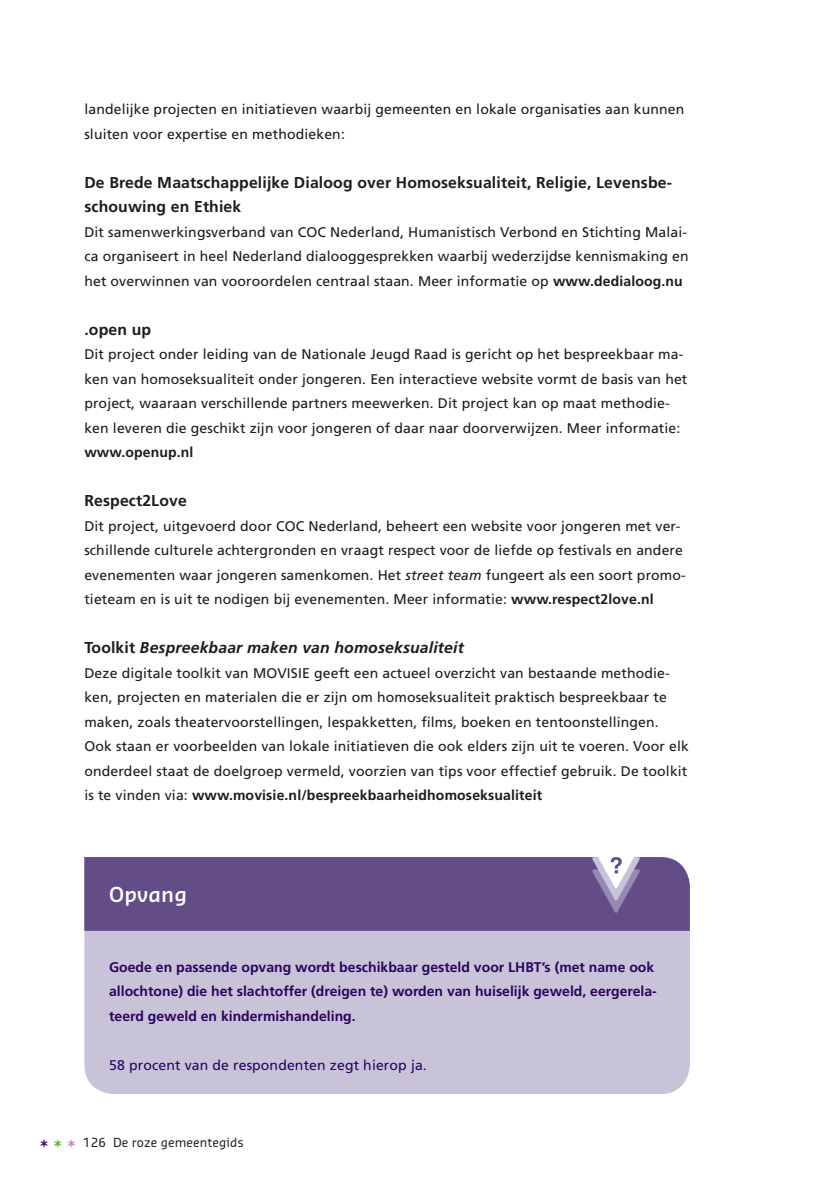
<style>
.page{position:relative;width:814px;height:1191px;background:#fff}
.page>*{position:absolute;margin:0;border:0;box-sizing:border-box;transform-origin:0 0}
.t1{font:600 20.12px "Sansa";letter-spacing:.01em;color:#fff}
.t2{font:700 15.75px/24.5px "Frutiger";letter-spacing:.01em;color:#1b1c20}
.t3{font:italic 700 15.75px "Frutiger";letter-spacing:.01em;color:#1b1c20}
.t4{font:14px/24.5px "Frutiger";letter-spacing:.01em;color:#1b1c20}
.t5{font:700 14px/24.5px "Frutiger";color:#2a035e}
.t6{font:14px "Frutiger";letter-spacing:.01em;color:#2a035e}
.t7{font:700 14px "Frutiger";letter-spacing:.01em;color:#1b1c20}
.t8{font:12.25px "Sansa";letter-spacing:.01em;color:#1b1c20}
.s1{font-weight:700}
.s2{font-style:italic}
.s3{font-style:normal}
.s4{font-size:17.5px;color:#2a035e}
.s5{font-size:17.5px;color:#50ac25}
.s6{font-size:17.5px;color:#ba7fb5}
</style>
<div class="page">
<div style="left:84px;top:931px;width:606px;height:163px;background:#c9c3da"></div>
<div style="left:84px;top:857px;width:606px;height:74px;background:#634c88"></div>
<svg style="left:591px;top:857px;width:50px;height:57px"></svg>
<p class="t4" style="left:84px;top:97px;width:601px">landelijke projecten en initiatieven waarbij gemeenten en lokale organisaties aan kunnen sluiten voor expertise en methodieken:</p>
<p class="t2" style="left:84px;top:170px;width:589px">De Brede Maatschappelijke Dialoog over Homoseksualiteit, Religie, Levensbe&shy;schouwing en Ethiek</p>
<p class="t4" style="left:84px;top:219px;width:605px;text-align:justify">Dit samenwerkingsverband van COC Nederland, Humanistisch Verbond en Stichting Malai&shy;ca organiseert in heel Nederland dialooggesprekken waarbij wederzijdse kennismaking en het overwinnen van vooroordelen centraal staan. Meer informatie op <span class="s1">www.dedialoog.nu</span></p>
<p class="t2" style="left:84px;top:317px;width:68px">.open up</p>
<p class="t4" style="left:84px;top:342px;width:604px">Dit project onder leiding van de Nationale Jeugd Raad is gericht op het bespreekbaar ma&shy;ken van homoseksualiteit onder jongeren. Een interactieve website vormt de basis van het project, waaraan verschillende partners meewerken. Dit project kan op maat methodie&shy;ken leveren die geschikt zijn voor jongeren of daar naar doorverwijzen. Meer informatie:</p>
<p class="t7" style="left:84px;top:444px;width:111px">www.openup.nl</p>
<p class="t2" style="left:84px;top:488px;width:104px">Respect2Love</p>
<p class="t4" style="left:84px;top:513px;width:603px">Dit project, uitgevoerd door COC Nederland, beheert een website voor jongeren met ver&shy;schillende culturele achtergronden en vraagt respect voor de liefde op festivals en andere evenementen waar jongeren samenkomen. Het <span class="s2">street team</span> fungeert als een soort promo&shy;tieteam en is uit te nodigen bij evenementen. Meer informatie: <span class="s1">www.respect2love.nl</span></p>
<p class="t3" style="left:84px;top:638px;width:381px"><span class="s3">Toolkit</span> Bespreekbaar maken van homoseksualiteit</p>
<p class="t4" style="left:84px;top:660px;width:606px">Deze digitale toolkit van MOVISIE geeft een actueel overzicht van bestaande methodie&shy;ken, projecten en materialen die er zijn om homoseksualiteit praktisch bespreekbaar te maken, zoals theatervoorstellingen, lespakketten, films, boeken en tentoonstellingen.<br>Ook staan er voorbeelden van lokale initiatieven die ook elders zijn uit te voeren. Voor elk onderdeel staat de doelgroep vermeld, voorzien van tips voor effectief gebruik. De toolkit is te vinden via: <span class="s1">www.movisie.nl/bespreekbaarheidhomoseksualiteit</span></p>
<h1 class="t1" style="left:109px;top:881px;width:79px">Opvang</h1>
<p class="t5" style="left:109px;top:954px;width:549px">Goede en passende opvang wordt beschikbaar gesteld voor LHBT’s (met name ook allochtone) die het slachtoffer (dreigen te) worden van huiselijk geweld, eergerela&shy;teerd geweld en kindermishandeling.</p>
<p class="t6" style="left:109px;top:1057px;width:319px">58 procent van de respondenten zegt hierop ja.</p>
<p class="t8" style="left:40px;top:1135px;width:206px"><span class="s4">*</span> <span class="s5">*</span> <span class="s6">*</span> 126 De roze gemeentegids</p>
</div>
